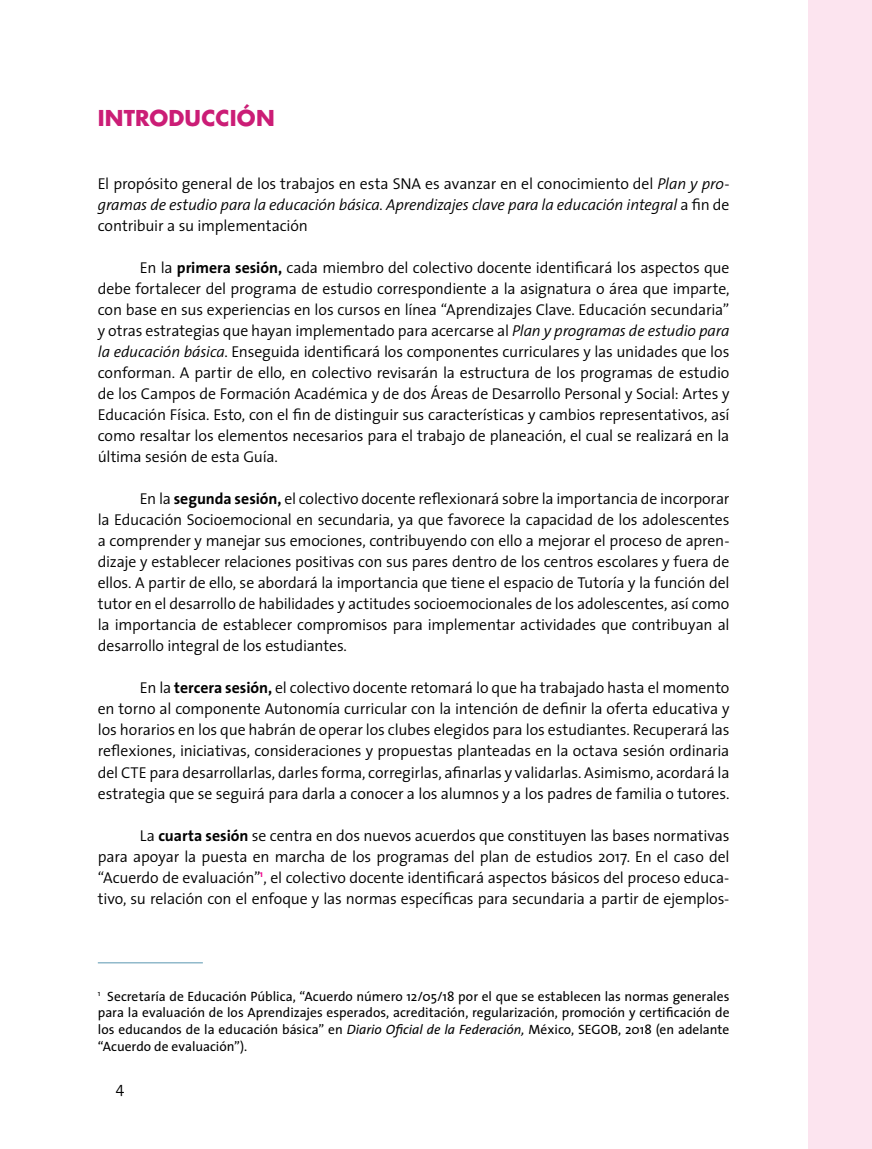
<style>
.page{position:relative;width:872px;height:1149px;background:#fff}
.page>*{position:absolute;margin:0;border:0;box-sizing:border-box;transform-origin:0 0}
.t1{font:700 21.3px "Futura Std";letter-spacing:.01em;color:#cb1d76}
.t2{font:300 15.75px/21px "The Sans";letter-spacing:-.01em;color:#000;text-align:justify}
.t3{font:13.5px/16.8px "The Sans";color:#000;text-align:justify}
.s1{font-style:italic}
.s2{font-weight:700}
</style>
<div class="page">
<div style="left:809px;top:0;width:63px;height:1148px;background:#fce4ef"></div>
<hr style="left:98px;top:962px;width:105px;height:1px;background:#5997b1">
<h1 class="t1" style="left:98px;top:104px;width:178px">INTRODUCCIÓN</h1>
<p class="t2" style="left:98px;top:173px;width:633px">El propósito general de los trabajos en esta SNA es avanzar en el conocimiento del <span class="s1">Plan y pro&shy;gramas de estudio para la educación básica. Aprendizajes clave para la educación integral</span> a fin de contribuir a su implementación</p>
<p class="t2" style="left:98px;top:257px;width:633px;text-indent:42px">En la <span class="s2">primera sesión,</span> cada miembro del colectivo docente identificará los aspectos que debe fortalecer del programa de estudio correspondiente a la asignatura o área que imparte, con base en sus experiencias en los cursos en línea “Aprendizajes Clave. Educación secundaria” y otras estrategias que hayan implementado para acercarse al <span class="s1">Plan y programas de estudio para la educación básica</span>. Enseguida identificará los componentes curriculares y las unidades que los conforman. A partir de ello, en colectivo revisarán la estructura de los programas de estudio de los Campos de Formación Académica y de dos Áreas de Desarrollo Personal y Social: Artes y Educación Física. Esto, con el fin de distinguir sus características y cambios representativos, así como resaltar los elementos necesarios para el trabajo de planeación, el cual se realizará en la última sesión de esta Guía.</p>
<p class="t2" style="left:98px;top:488px;width:633px;text-indent:42px">En la <span class="s2">segunda sesión,</span> el colectivo docente reflexionará sobre la importancia de incorporar la Educación Socioemocional en secundaria, ya que favorece la capacidad de los adolescentes a comprender y manejar sus emociones, contribuyendo con ello a mejorar el proceso de apren&shy;dizaje y establecer relaciones positivas con sus pares dentro de los centros escolares y fuera de ellos. A partir de ello, se abordará la importancia que tiene el espacio de Tutoría y la función del tutor en el desarrollo de habilidades y actitudes socioemocionales de los adolescentes, así como la importancia de establecer compromisos para implementar actividades que contribuyan al desarrollo integral de los estudiantes.</p>
<p class="t2" style="left:98px;top:677px;width:633px;text-indent:42px">En la <span class="s2">tercera sesión,</span> el colectivo docente retomará lo que ha trabajado hasta el momento en torno al componente Autonomía curricular con la intención de definir la oferta educativa y los horarios en los que habrán de operar los clubes elegidos para los estudiantes. Recuperará las reflexiones, iniciativas, consideraciones y propuestas planteadas en la octava sesión ordinaria del CTE para desarrollarlas, darles forma, corregirlas, afinarlas y validarlas. Asimismo, acordará la estrategia que se seguirá para darla a conocer a los alumnos y a los padres de familia o tutores.</p>
<p class="t2" style="left:98px;top:824px;width:633px;text-indent:42px">La <span class="s2">cuarta sesión</span> se centra en dos nuevos acuerdos que constituyen las bases normativas para apoyar la puesta en marcha de los programas del plan de estudios 2017. En el caso del “Acuerdo de evaluación”<sup>1</sup>, el colectivo docente identificará aspectos básicos del proceso educa&shy;tivo, su relación con el enfoque y las normas específicas para secundaria a partir de ejemplos-</p>
<p class="t3" style="left:98px;top:986px;width:633px"><sup>1</sup> Secretaría de Educación Pública, “Acuerdo número 12/05/18 por el que se establecen las normas generales para la evaluación de los Aprendizajes esperados, acreditación, regularización, promoción y certificación de los educandos de la educación básica” en <span class="s1">Diario Oficial de la Federación,</span> México, SEGOB, 2018 (en adelante “Acuerdo de evaluación”).</p>
<p class="t2" style="left:116px;top:1076px;width:10px">4</p>
</div>
